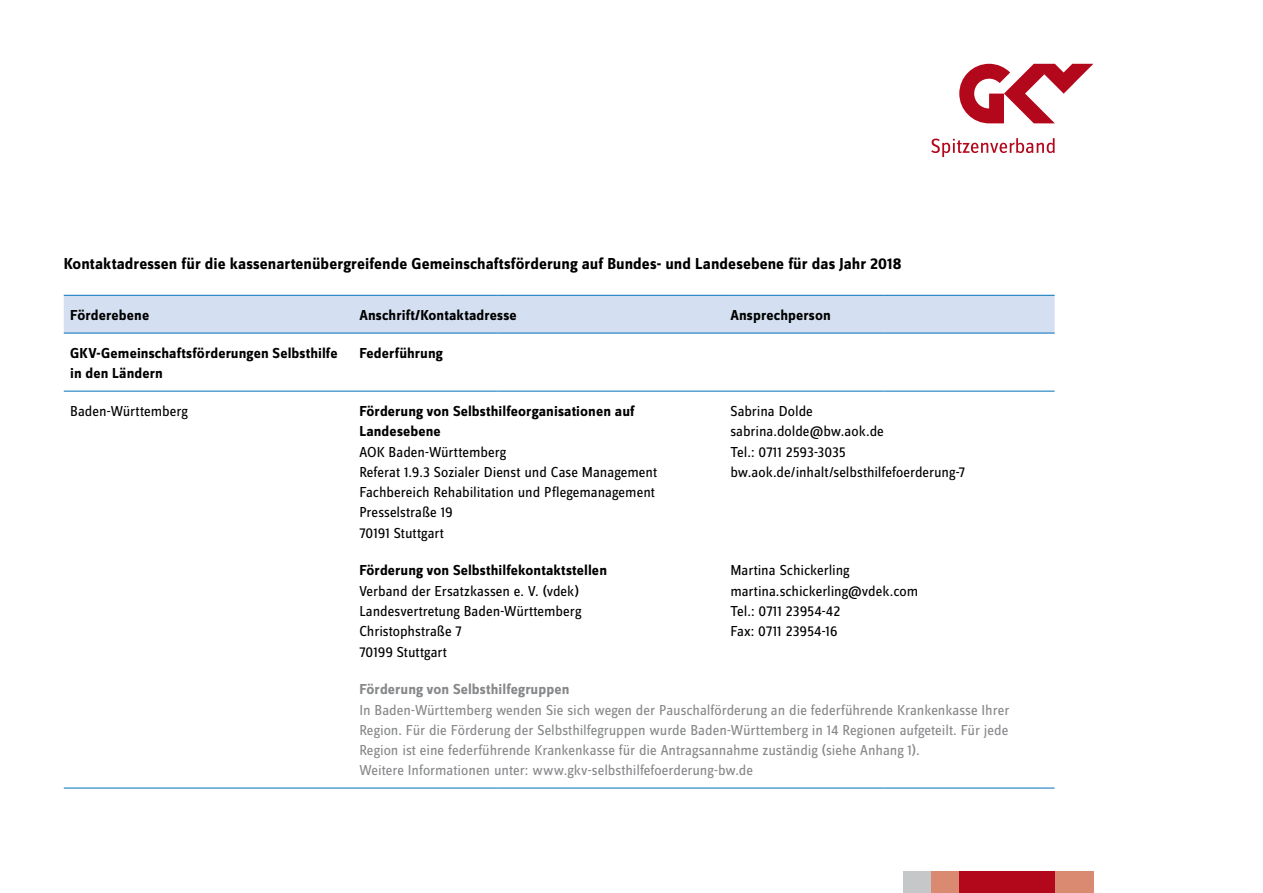
<style>
.page{position:relative;width:1263px;height:893px;background:#fff}
.page>*{position:absolute;margin:0;border:0;box-sizing:border-box;transform-origin:0 0}
.H1_01_Überschrift{font:700 16.5px "Zine Sans Dis";letter-spacing:.005em;color:#000}
._03_Fließtext{font:15px/20.2px "Zine Sans Dis";color:#000}
._03_Fließtext-2{font:15px/20.2px "Zine Sans Dis";color:#87888a;text-align:justify}
.H2_h2{font:700 15px/20.2px "Zine Sans Dis";letter-spacing:.005em;color:#000}
._03_Fließtext-3{font:700 15px/20.2px "Zine Sans Dis";letter-spacing:.005em;color:#000}
._03_Fließtext-4{font:700 15px "Zine Sans Dis";letter-spacing:.005em;color:#87888a}
</style>
<div class="page">
<div style="left:903px;top:872px;width:56px;height:21px;background:#c6c7c8"></div>
<div style="left:931px;top:872px;width:162px;height:21px;background:#d98a71"></div>
<div style="left:959px;top:872px;width:96px;height:21px;background:#b3071b"></div>
<div style="left:64px;top:296px;width:990px;height:37px;background:#d4e0f1"></div>
<hr style="left:353px;top:391px;width:144px;height:1px;background:#0071b9">
<hr style="left:497px;top:391px;width:227px;height:1px;background:#0071b9">
<hr style="left:724px;top:391px;width:159px;height:1px;background:#0071b9">
<hr style="left:883px;top:391px;width:171px;height:1px;background:#0071b9">
<hr style="left:64px;top:391px;width:289px;height:1px;background:#0071b9">
<hr style="left:64px;top:295px;width:289px;height:1px;background:#0071b9">
<hr style="left:353px;top:295px;width:144px;height:1px;background:#0071b9">
<hr style="left:497px;top:295px;width:227px;height:1px;background:#0071b9">
<hr style="left:724px;top:295px;width:159px;height:1px;background:#0071b9">
<hr style="left:883px;top:295px;width:171px;height:1px;background:#0071b9">
<hr style="left:64px;top:333px;width:289px;height:1px;background:#0071b9">
<hr style="left:353px;top:333px;width:144px;height:1px;background:#0071b9">
<hr style="left:497px;top:333px;width:227px;height:1px;background:#0071b9">
<hr style="left:724px;top:333px;width:159px;height:1px;background:#0071b9">
<hr style="left:883px;top:333px;width:171px;height:1px;background:#0071b9">
<hr style="left:64px;top:788px;width:289px;height:1px;background:#0071b9">
<hr style="left:353px;top:788px;width:144px;height:1px;background:#0071b9">
<hr style="left:497px;top:788px;width:227px;height:1px;background:#0071b9">
<hr style="left:724px;top:788px;width:159px;height:1px;background:#0071b9">
<hr style="left:883px;top:788px;width:171px;height:1px;background:#0071b9">
<svg style="left:931px;top:64px;width:162px;height:93px"></svg>
<h1 class="H1_01_Überschrift" style="left:64px;top:255px;width:839px">Kontaktadressen für die kassenartenübergreifende Gemeinschaftsförderung auf Bundes- und Landesebene für das Jahr 2018</h1>
<h2 class="H2_h2" style="left:70px;top:306px;width:81px">Förderebene</h2>
<h2 class="H2_h2" style="left:359px;top:306px;width:159px">Anschrift/Kontaktadresse</h2>
<h2 class="H2_h2" style="left:730px;top:306px;width:102px">Ansprechperson</h2>
<h2 class="H2_h2" style="left:70px;top:344px;width:269px">GKV-Gemeinschaftsförderungen Selbsthilfe in den Ländern</h2>
<h2 class="H2_h2" style="left:359px;top:344px;width:85px">Federführung</h2>
<p class="_03_Fließtext" style="left:70px;top:402px;width:119px">Baden-Württemberg</p>
<p class="_03_Fließtext-3" style="left:359px;top:402px;width:277px">Förderung von Selbsthilfeorganisationen auf<br>Landesebene</p>
<p class="_03_Fließtext" style="left:359px;top:442px;width:148px">AOK Baden-Württemberg</p>
<p class="_03_Fließtext" style="left:359px;top:462px;width:299px">Referat 1.9.3 Sozialer Dienst und Case Management</p>
<p class="_03_Fließtext" style="left:359px;top:483px;width:297px">Fachbereich Rehabilitation und Pflegemanagement<br>Presselstraße 19</p>
<p class="_03_Fließtext" style="left:359px;top:523px;width:86px">70191 Stuttgart</p>
<p class="_03_Fließtext" style="left:730px;top:402px;width:84px">Sabrina Dolde</p>
<p class="_03_Fließtext" style="left:730px;top:422px;width:155px">sabrina.dolde@bw.aok.de</p>
<p class="_03_Fließtext" style="left:730px;top:442px;width:117px">Tel.: 0711 2593-3035</p>
<p class="_03_Fließtext" style="left:730px;top:462px;width:236px">bw.aok.de/inhalt/selbsthilfefoerderung-7</p>
<p class="_03_Fließtext-3" style="left:359px;top:561px;width:249px">Förderung von Selbsthilfekontaktstellen</p>
<p class="_03_Fließtext" style="left:359px;top:581px;width:221px">Verband der Ersatzkassen e. V. (vdek)</p>
<p class="_03_Fließtext" style="left:359px;top:602px;width:223px">Landesvertretung Baden-Württemberg</p>
<p class="_03_Fließtext" style="left:359px;top:622px;width:104px">Christophstraße 7</p>
<p class="_03_Fließtext" style="left:359px;top:642px;width:89px">70199 Stuttgart</p>
<p class="_03_Fließtext" style="left:730px;top:561px;width:121px">Martina Schickerling</p>
<p class="_03_Fließtext" style="left:730px;top:581px;width:189px">martina.schickerling@vdek.com</p>
<p class="_03_Fließtext" style="left:730px;top:602px;width:111px">Tel.: 0711 23954-42</p>
<p class="_03_Fließtext" style="left:730px;top:622px;width:109px">Fax: 0711 23954-16</p>
<p class="_03_Fließtext-4" style="left:359px;top:682px;width:212px">Förderung von Selbsthilfegruppen</p>
<p class="_03_Fließtext-2" style="left:359px;top:700px;width:651px">In Baden-Württemberg wenden Sie sich wegen der Pauschalförderung an die federführende Krankenkasse Ihrer Region. Für die Förderung der Selbsthilfegruppen wurde Baden-Württemberg in 14 Regionen aufgeteilt. Für jede Region ist eine federführende Krankenkasse für die Antragsannahme zuständig (siehe Anhang 1).</p>
<p class="_03_Fließtext-2" style="left:359px;top:761px;width:395px">Weitere Informationen unter: www.gkv-selbsthilfefoerderung-bw.de</p>
</div>
